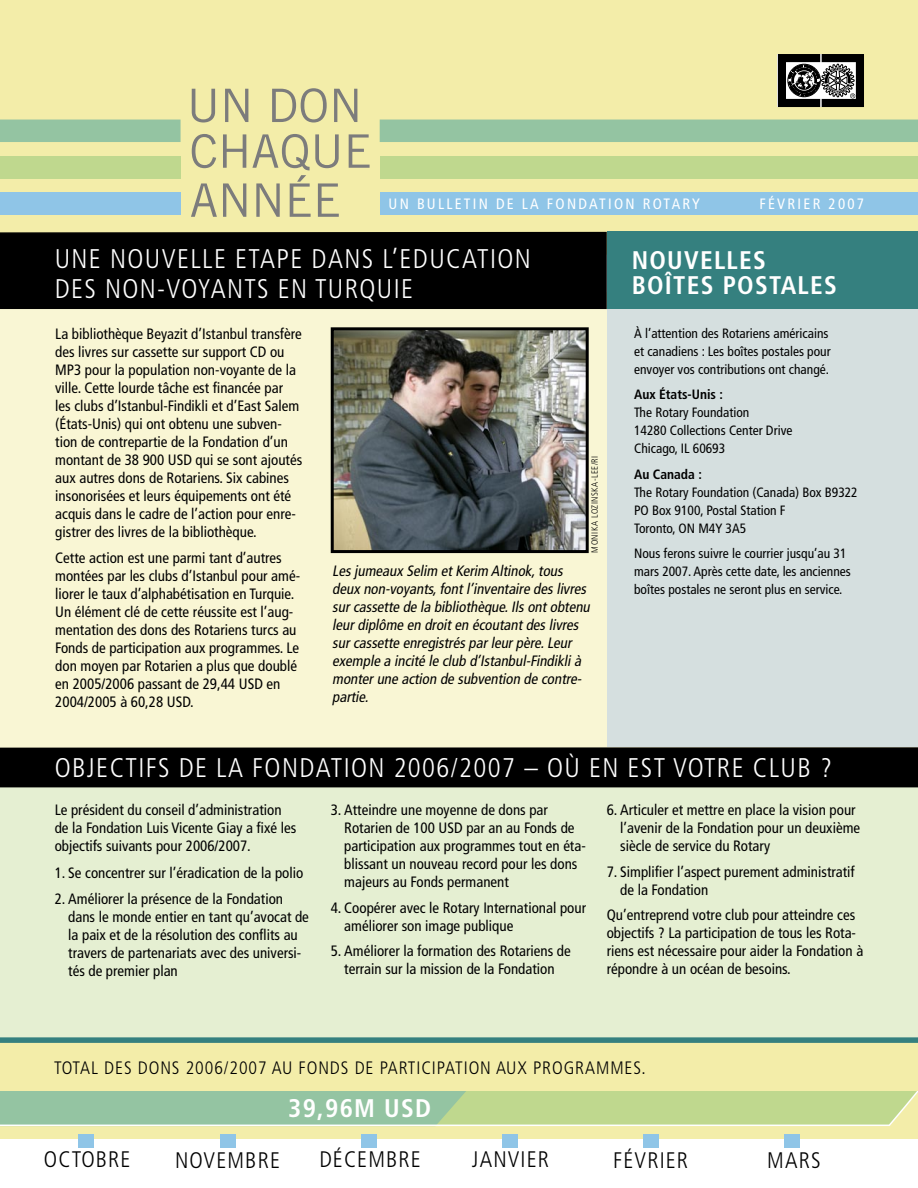
<style>
.page{position:relative;width:918px;height:1188px;background:#fff}
.page>*{position:absolute;margin:0;border:0;box-sizing:border-box;transform-origin:0 0}
.Head_Reverse{font:300 condensed 27px "Frutiger";letter-spacing:.05em;color:#fff}
.Head_Reverse-2{font:700 condensed 25.5px/25.5px "Frutiger";letter-spacing:.05em;color:#fff}
.Head_Reverse-3{font:300 condensed 22.5px "Frutiger";letter-spacing:.05em;color:#000}
.Head2_Reverse{font:300 condensed 22.5px "Frutiger";letter-spacing:.05em;color:#000}
.Head{font:300 condensed 18px "Frutiger";letter-spacing:.05em;color:#000}
.Body{font:condensed 15px/18px "Frutiger";color:#000}
.Body_Bullets{font:condensed 15px/18px "Frutiger";color:#000}
.t1{font:italic condensed 15px/18px "Frutiger";color:#000}
.Head_Reverse-4{font:condensed 15px/18px "Frutiger";color:#000}
.Masthead{font:condensed 15px "Frutiger";letter-spacing:.15em;color:#fff}
.Body-2{font:condensed 13.5px/18px "Frutiger";color:#000}
.Head2_Reverse-2{font:300 condensed 9px "Frutiger";letter-spacing:.05em;color:#000}
.s1{font-weight:700}
</style>
<div class="page">
<div style="left:0;top:0;width:918px;height:255px;background:#f3eda9"></div>
<div style="left:0;top:1088px;width:918px;height:51px;background:#f3eda9"></div>
<div style="left:380px;top:120px;width:538px;height:22px;background:#94c4a2"></div>
<div style="left:380px;top:192px;width:538px;height:23px;background:#8fc5e7"></div>
<div style="left:380px;top:156px;width:538px;height:22px;background:#bfd88e"></div>
<div style="left:0;top:120px;width:181px;height:22px;background:#94c4a2"></div>
<div style="left:0;top:192px;width:181px;height:23px;background:#8fc5e7"></div>
<div style="left:0;top:156px;width:181px;height:22px;background:#bfd88e"></div>
<svg style="left:778px;top:54px;width:86px;height:53px;background:#505050"></svg>
<div style="left:220px;top:1134px;width:15px;height:14px;background:#8fc5e7"></div>
<div style="left:361px;top:1134px;width:16px;height:14px;background:#8fc5e7"></div>
<div style="left:502px;top:1134px;width:16px;height:14px;background:#8fc5e7"></div>
<div style="left:643px;top:1134px;width:16px;height:14px;background:#8fc5e7"></div>
<div style="left:785px;top:1134px;width:15px;height:14px;background:#8fc5e7"></div>
<div style="left:78px;top:1134px;width:16px;height:14px;background:#8fc5e7"></div>
<svg style="left:192px;top:88px;width:165px;height:35px"></svg>
<svg style="left:191px;top:134px;width:179px;height:83px"></svg>
<svg style="left:0;top:1091px;width:918px;height:36px;background:#afd19d"></svg>
<div style="left:0;top:1041px;width:918px;height:50px;background:#f3eda9"></div>
<svg style="left:0;top:1037px;width:918px;height:6px;background:#438884"></svg>
<div style="left:0;top:310px;width:607px;height:437px;background:#f9f6d4"></div>
<div style="left:0;top:787px;width:918px;height:250px;background:#e5efd2"></div>
<div style="left:0;top:747px;width:918px;height:40px;background:#000"></div>
<div style="left:0;top:231px;width:608px;height:79px;background:#000"></div>
<img style="left:335px;top:331px;width:250px;height:218px">
<div style="left:331px;top:327px;width:258px;height:226px;border:3px solid #000"></div>
<div style="left:607px;top:232px;width:311px;height:515px;background:#d5dfdf"></div>
<div style="left:607px;top:232px;width:311px;height:77px;background:#35807f"></div>
<p class="Masthead" style="left:389px;top:195px;width:313px">UN BULLETIN DE LA FONDATION ROTARY</p>
<p class="Masthead" style="left:759px;top:195px;width:106px">FÉVRIER 2007</p>
<p class="Head_Reverse" style="left:55px;top:244px;width:478px">UNE NOUVELLE ETAPE DANS L’EDUCATION</p>
<p class="Head_Reverse" style="left:55px;top:274px;width:360px">DES NON-VOYANTS EN TURQUIE</p>
<p class="Body" style="left:55px;top:325px;width:248px">La bibliothèque Beyazit d’Istanbul transfère des livres sur cassette sur support CD ou MP3 pour la population non-voyante de la ville. Cette lourde tâche est financée par les clubs d’Istanbul-Findikli et d’East Salem (États-Unis) qui ont obtenu une subven&shy;tion de contrepartie de la Fondation d’un montant de 38 900 USD qui se sont ajoutés aux autres dons de Rotariens. Six cabines insonorisées et leurs équipements ont été acquis dans le cadre de l’action pour enre&shy;gistrer des livres de la bibliothèque.</p>
<p class="Body" style="left:55px;top:549px;width:246px">Cette action est une parmi tant d’autres montées par les clubs d’Istanbul pour amé&shy;liorer le taux d’alphabétisation en Turquie.<br>Un élément clé de cette réussite est l’aug&shy;mentation des dons des Rotariens turcs au Fonds de participation aux programmes. Le don moyen par Rotarien a plus que doublé en 2005/2006 passant de 29,44 USD en 2004/2005 à 60,28 USD.</p>
<p class="Head2_Reverse-2" style="left:590px;top:553px;width:98px;rotate:-90deg">MONIKA LOZINSKA-LEE/RI</p>
<p class="t1" style="left:332px;top:562px;width:262px">Lesjumeaux Selim etKerim Altinok,tous deux non-voyants,fontl’inventaire deslivres surcassette de la bibliothèque.Ilsontobtenu leurdiplôme en droiten écoutantdeslivres surcassette enregistrésparleurpère.Leur exemple a incité le club d’Istanbul-Findiklià monterune action de subvention de contre&shy;partie.</p>
<p class="Head_Reverse-2" style="left:632px;top:247px;width:207px">NOUVELLES<br>BOÎTES POSTALES</p>
<p class="Body-2" style="left:634px;top:324px;width:198px">À l’attention des Rotariens américains et canadiens : Les boîtes postales pour envoyer vos contributions ont changé.</p>
<p class="Body-2" style="left:634px;top:386px;width:160px"><span class="s1">Aux États-Unis :<br></span>The Rotary Foundation<br>14280 Collections Center Drive<br>Chicago, IL 60693</p>
<p class="Body-2" style="left:634px;top:465px;width:225px"><span class="s1">Au Canada :<br></span>The Rotary Foundation (Canada) Box B9322<br>PO Box 9100, Postal Station F<br>Toronto, ON M4Y 3A5</p>
<p class="Body-2" style="left:634px;top:545px;width:218px">Nous ferons suivre le courrier jusqu’au 31 mars 2007. Après cette date, les anciennes boîtes postales ne seront plus en service.</p>
<p class="Head_Reverse" style="left:55px;top:752px;width:779px">OBJECTIFS DE LA FONDATION 2006/2007 – OÙ EN EST VOTRE CLUB ?</p>
<p class="Head_Reverse-4" style="left:55px;top:801px;width:243px">Le président du conseil d’administration de la Fondation Luis Vicente Giay a fixé les objectifs suivants pour 2006/2007.</p>
<p class="Body_Bullets" style="left:55px;top:864px;width:250px">1. Se concentrer sur l’éradication de la polio</p>
<p class="Body_Bullets" style="left:68px;top:890px;width:242px;text-indent:-14px">2. Améliorer la présence de la Fondation dans le monde entier en tant qu’avocat de la paix et de la résolution des conflits au travers de partenariats avec des universi&shy;tés de premier plan</p>
<p class="Body_Bullets" style="left:344px;top:801px;width:243px;text-indent:-14px">3. Atteindre une moyenne de dons par Rotarien de 100 USD par an au Fonds de participation aux programmes tout en éta&shy;blissant un nouveau record pour les dons majeurs au Fonds permanent</p>
<p class="Body_Bullets" style="left:344px;top:899px;width:243px;text-indent:-14px">4. Coopérer avec le Rotary International pour améliorer son image publique</p>
<p class="Body_Bullets" style="left:331px;top:942px;width:242px;text-align:center">5. Améliorer la formation des Rotariens de terrain sur la mission de la Fondation</p>
<p class="Body_Bullets" style="left:620px;top:801px;width:241px;text-indent:-14px">6. Articuler et mettre en place la vision pour l’avenir de la Fondation pour un deuxième siècle de service du Rotary</p>
<p class="Body_Bullets" style="left:620px;top:863px;width:236px;text-indent:-14px">7. Simplifier l’aspect purement administratif de la Fondation</p>
<p class="Body" style="left:607px;top:906px;width:258px">Qu’entreprend votre club pour atteindre ces objectifs ? La participation de tous les Rota&shy;riens est nécessaire pour aider la Fondation à répondre à un océan de besoins.</p>
<p class="Head" style="left:54px;top:1058px;width:593px">TOTAL DES DONS 2006/2007 AU FONDS DE PARTICIPATION AUX PROGRAMMES.</p>
<p class="Head_Reverse-2" style="left:288px;top:1095px;width:144px">39,96M USD</p>
<p class="Head2_Reverse" style="left:175px;top:1147px;width:106px">NOVEMBRE</p>
<p class="Head_Reverse-3" style="left:319px;top:1147px;width:103px">DÉCEMBRE</p>
<p class="Head_Reverse-3" style="left:44px;top:1147px;width:88px">OCTOBRE</p>
<p class="Head_Reverse-3" style="left:472px;top:1147px;width:79px">JANVIER</p>
<p class="Head_Reverse-3" style="left:613px;top:1147px;width:77px">FÉVRIER</p>
<p class="Head2_Reverse" style="left:767px;top:1147px;width:55px">MARS</p>
</div>
